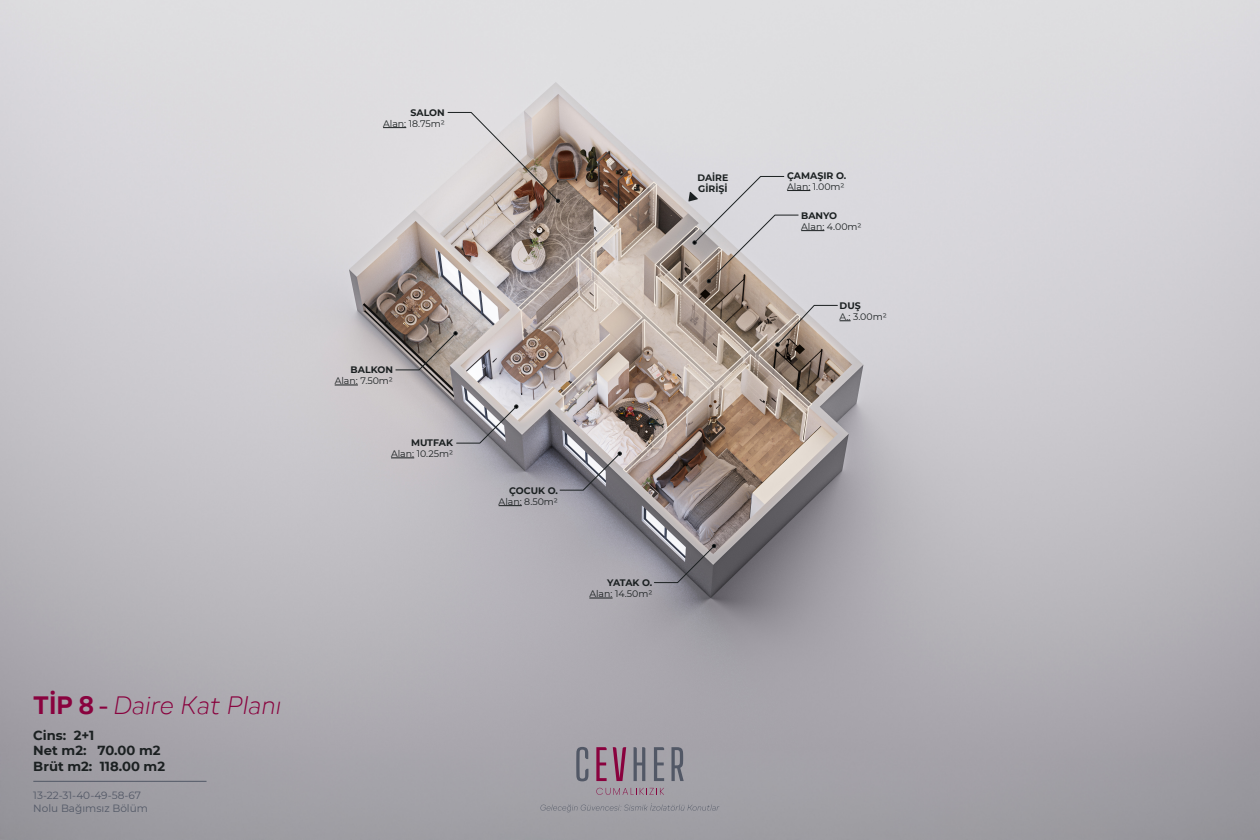
<style>
.page{position:relative;width:1260px;height:840px;background:#fff}
.page>*{position:absolute;margin:0;border:0;box-sizing:border-box;transform-origin:0 0}
.t1{font:26.25px "Adelphi PEVF All";color:#89023e}
.t2{font:700 13.12px/15.8px "Montserrat";color:#1b2021}
.t3{font:10.5px/12.6px "Montserrat";color:#525866}
.t4{font:9.45px "Montserrat";color:#1b2021}
.t5{font:700 9.45px "Montserrat";color:#1b2021}
.t6{font:700 9.36px/11.2px "Montserrat";color:#1b2021}
</style>
<div class="page">
<img style="left:0;top:0;width:1260px;height:840px">
<hr style="left:33px;top:781px;width:174px;height:1px;background:#525866">
<svg style="left:576px;top:747px;width:12px;height:34px"></svg>
<svg style="left:596px;top:747px;width:11px;height:34px"></svg>
<svg style="left:613px;top:747px;width:13px;height:34px"></svg>
<svg style="left:634px;top:747px;width:11px;height:34px"></svg>
<svg style="left:654px;top:747px;width:10px;height:34px"></svg>
<svg style="left:671px;top:747px;width:13px;height:34px"></svg>
<svg style="left:596px;top:788px;width:68px;height:7px"></svg>
<svg style="left:541px;top:803px;width:178px;height:9px;background:#98989e"></svg>
<svg style="left:499px;top:505px;width:23px;height:1px"></svg>
<svg style="left:589px;top:598px;width:24px;height:1px"></svg>
<svg style="left:391px;top:458px;width:23px;height:1px"></svg>
<svg style="left:335px;top:385px;width:23px;height:1px"></svg>
<svg style="left:560px;top:473px;width:62px;height:18px"></svg>
<svg style="left:654px;top:544px;width:62px;height:39px;background:#78777d"></svg>
<svg style="left:517px;top:444px;width:295px;height:29px;background:#9b8c86"></svg>
<svg style="left:383px;top:112px;width:468px;height:332px;background:#b9afab"></svg>
<p class="t5" style="left:411px;top:105px;width:36px">SALON</p>
<p class="t4" style="left:383px;top:117px;width:63px">Alan: 18.75m2</p>
<p class="t6" style="left:697px;top:171px;width:32px">DAİRE<br>GİRİŞİ</p>
<h1 class="t1" style="left:33px;top:687px;width:250px">TİP 8 - Daire Kat Planı</h1>
<h2 class="t2" style="left:33px;top:726px;width:133px">Cins: 2+1<br>Net m2: 70.00 m2<br>Brüt m2: 118.00 m2</h2>
<p class="t3" style="left:33px;top:789px;width:116px">13-22-31-40-49-58-67<br>Nolu Bağımsız Bölüm</p>
<p class="t5" style="left:351px;top:363px;width:44px">BALKON</p>
<p class="t4" style="left:335px;top:374px;width:60px">Alan: 7.50m2</p>
<p class="t5" style="left:411px;top:436px;width:44px">MUTFAK</p>
<p class="t4" style="left:391px;top:447px;width:64px">Alan: 10.25m2</p>
<p class="t5" style="left:509px;top:483px;width:50px">ÇOCUK O.</p>
<p class="t4" style="left:499px;top:495px;width:61px">Alan: 8.50m2</p>
<p class="t5" style="left:607px;top:576px;width:47px">YATAK O.</p>
<p class="t4" style="left:589px;top:587px;width:65px">Alan: 14.50m2</p>
<p class="t5" style="left:787px;top:168px;width:61px">ÇAMAŞIR O.</p>
<p class="t4" style="left:787px;top:180px;width:59px">Alan: 1.00m2</p>
<p class="t5" style="left:801px;top:208px;width:38px">BANYO</p>
<p class="t4" style="left:801px;top:220px;width:62px">Alan: 4.00m2</p>
<p class="t5" style="left:840px;top:299px;width:23px">DUŞ</p>
<p class="t4" style="left:840px;top:310px;width:49px">A.: 3.00m2</p>
</div>
